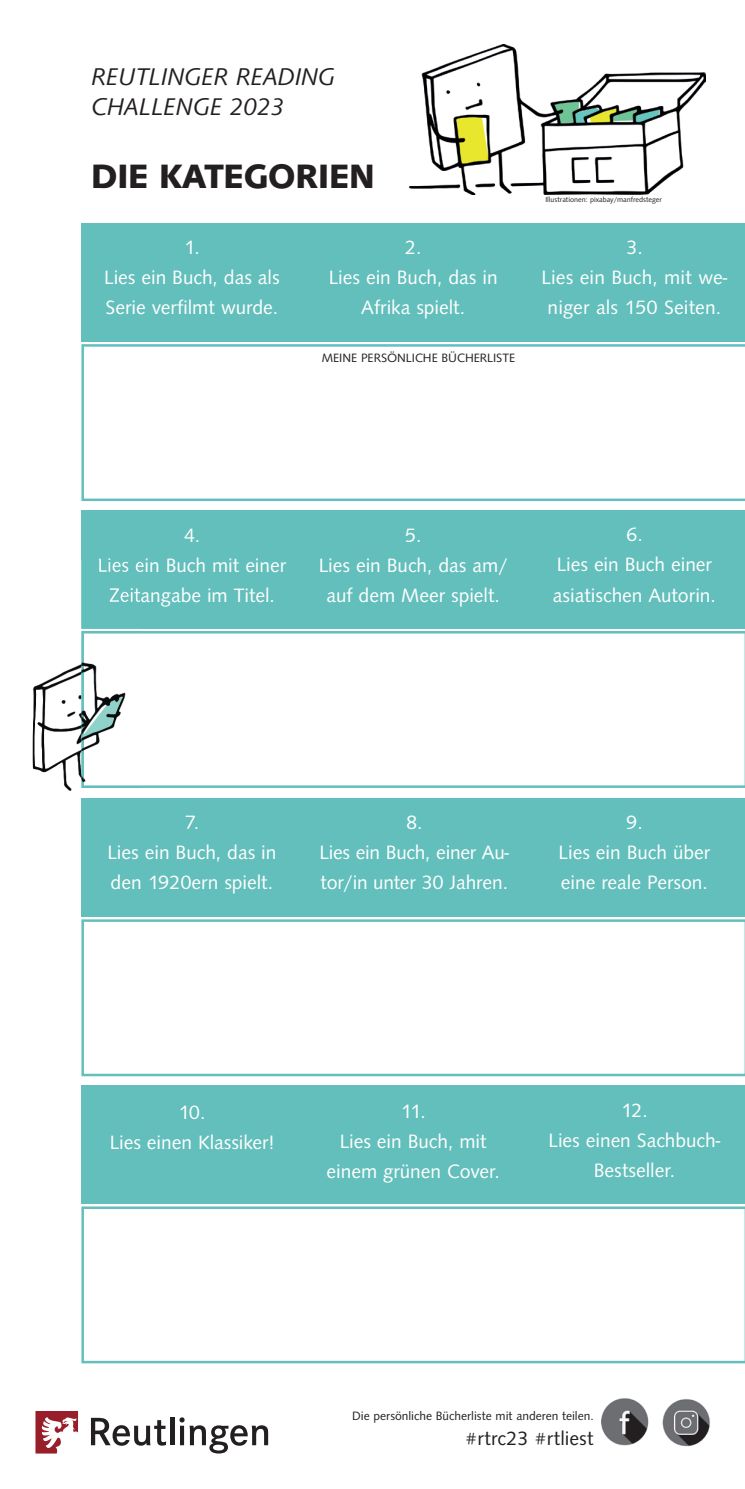
<style>
.page{position:relative;width:745px;height:1489px;background:#fff}
.page>*{position:absolute;margin:0;border:0;box-sizing:border-box;transform-origin:0 0}
.t1{font:700 35px "Syntax TOT";color:#231f20}
.t2{font:italic 25px/30px "Syntax TOT";color:#231f20}
.t3{font:20px/30px "Syntax TOT";color:#fff;text-align:center}
.t4{font:20px "Syntax TOT";color:#231f20}
.t5{font:12.5px "Syntax TOT";color:#231f20}
.t6{font:7.5px "Syntax TOT";color:#231f20}
</style>
<div class="page">
<div style="left:81px;top:223px;width:663px;height:119px;background:#62bfbc"></div>
<svg style="left:91px;top:1417px;width:75px;height:28px"></svg>
<hr style="left:170px;top:1417px;width:4px;height:27px;background:#231f20">
<svg style="left:179px;top:1417px;width:89px;height:36px"></svg>
<svg style="left:35px;top:1411px;width:43px;height:42px"></svg>
<svg style="left:81px;top:344px;width:663px;height:157px"></svg>
<div style="left:81px;top:510px;width:663px;height:118px;background:#62bfbc"></div>
<svg style="left:141px;top:631px;width:603px;height:156px"></svg>
<div style="left:81px;top:798px;width:663px;height:119px;background:#62bfbc"></div>
<svg style="left:81px;top:919px;width:663px;height:157px"></svg>
<div style="left:81px;top:1085px;width:663px;height:119px;background:#62bfbc"></div>
<svg style="left:81px;top:1206px;width:663px;height:157px"></svg>
<img style="left:409px;top:44px;width:296px;height:151px">
<img style="left:601px;top:1398px;width:109px;height:49px">
<img style="left:33px;top:628px;width:108px;height:163px">
<img style="left:81px;top:560px;width:1px;height:68px">
<img style="left:99px;top:560px;width:42px;height:12px">
<img style="left:109px;top:588px;width:32px;height:14px">
<img style="left:81px;top:631px;width:60px;height:156px">
<p class="t2" style="left:91px;top:61px;width:245px">REUTLINGER READING<br>CHALLENGE 2023</p>
<h1 class="t1" style="left:91px;top:155px;width:285px">DIE KATEGORIEN</h1>
<p class="t6" style="left:545px;top:195px;width:118px">Illustrationen: pixabay/manfredsteger</p>
<p class="t3" style="left:104px;top:233px;width:177px">1.<br>Lies ein Buch, das als<br>Serie verfilmt wurde.</p>
<p class="t3" style="left:328px;top:233px;width:170px">2.<br>Lies ein Buch, das in<br>Afrika spielt.</p>
<p class="t3" style="left:541px;top:233px;width:187px">3.<br>Lies ein Buch, mit we&shy;niger als 150 Seiten.</p>
<p class="t5" style="left:321px;top:351px;width:195px">MEINE PERSÖNLICHE BÜCHERLISTE</p>
<p class="t3" style="left:98px;top:520px;width:190px">4.<br>Lies ein Buch mit einer<br>Zeitangabe im Titel.</p>
<p class="t3" style="left:318px;top:520px;width:190px">5.<br>Lies ein Buch, das am/ auf dem Meer spielt.</p>
<p class="t3" style="left:552px;top:520px;width:164px">6.<br>Lies ein Buch einer asiatischen Autorin.</p>
<p class="t3" style="left:107px;top:807px;width:170px">7.<br>Lies ein Buch, das in den 1920ern spielt.</p>
<p class="t3" style="left:319px;top:807px;width:191px">8.<br>Lies ein Buch, einer Au&shy;tor/in unter 30 Jahren.</p>
<p class="t3" style="left:558px;top:807px;width:153px">9.<br>Lies ein Buch über eine reale Person.</p>
<p class="t3" style="left:110px;top:1096px;width:166px">10.<br>Lies einen Klassiker!</p>
<p class="t3" style="left:326px;top:1096px;width:174px">11.<br>Lies ein Buch, mit einem grünen Cover.</p>
<p class="t3" style="left:548px;top:1095px;width:173px">12.<br>Lies einen Sachbuch-<br>Bestseller.</p>
<p class="t5" style="left:352px;top:1408px;width:243px">Die persönliche Bücherliste mit anderen teilen.</p>
<p class="t4" style="left:465px;top:1426px;width:130px">#rtrc23 #rtliest</p>
</div>
